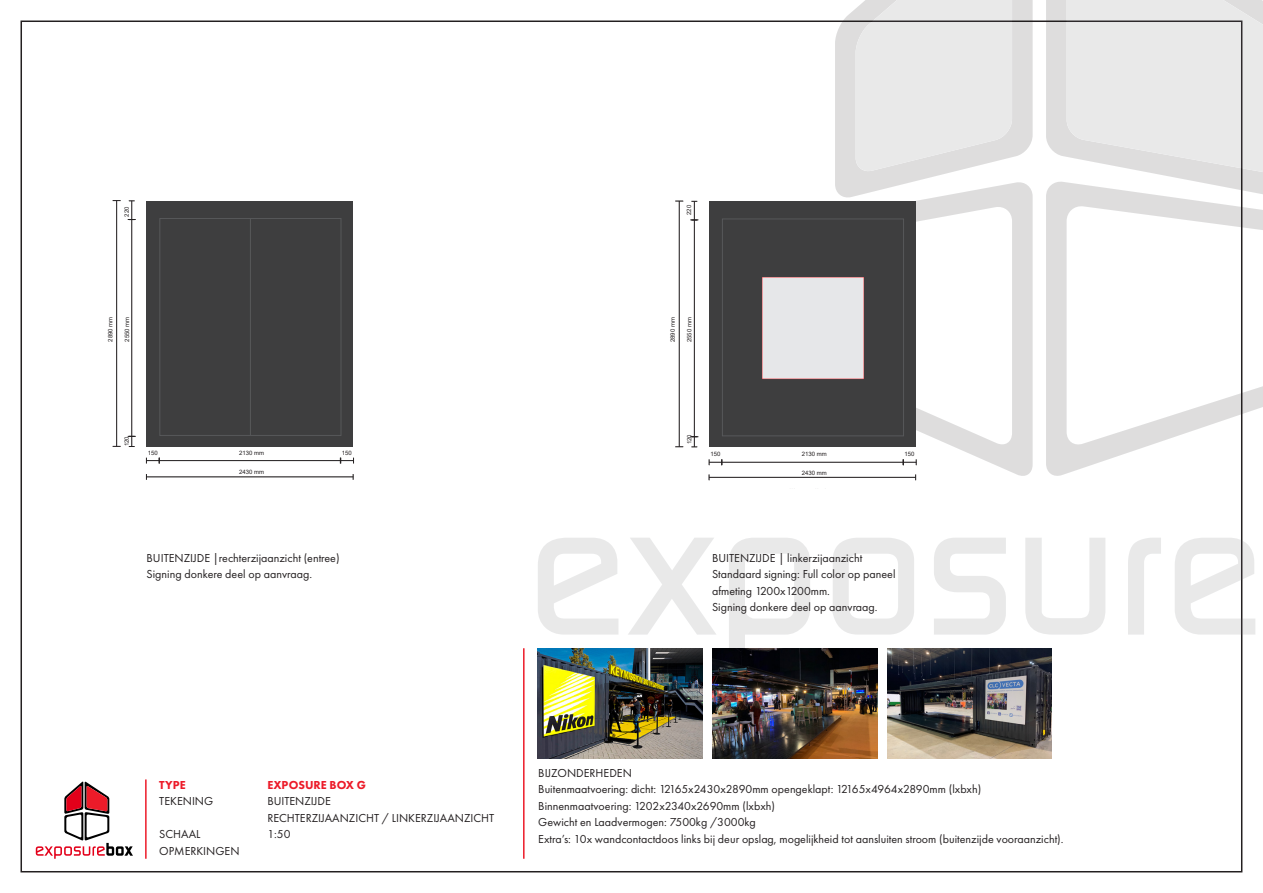
<style>
.page{position:relative;width:1263px;height:893px;background:#fff}
.page>*{position:absolute;margin:0;border:0;box-sizing:border-box;transform-origin:0 0}
.t1{font:12px "Futura PT";color:#231f20}
.t2{font:800 12px "Futura PT";color:#ec1b29}
.t3{font:6px "Arial";color:#231f20}
.s1{font-style:inherit}
</style>
<div class="page">
<svg style="left:36px;top:782px;width:97px;height:77px"></svg>
<hr style="left:145px;top:779px;width:2px;height:80px;background:#ec1b29">
<hr style="left:523px;top:648px;width:1px;height:211px;background:#ec1b29">
<svg style="left:1046px;top:200px;width:217px;height:278px"></svg>
<svg style="left:835px;top:199px;width:198px;height:279px"></svg>
<svg style="left:538px;top:538px;width:80px;height:97px"></svg>
<svg style="left:628px;top:538px;width:88px;height:97px"></svg>
<svg style="left:729px;top:538px;width:81px;height:111px"></svg>
<svg style="left:832px;top:538px;width:82px;height:97px"></svg>
<svg style="left:934px;top:538px;width:72px;height:97px"></svg>
<svg style="left:1025px;top:538px;width:80px;height:97px"></svg>
<svg style="left:1128px;top:538px;width:33px;height:97px"></svg>
<svg style="left:1175px;top:538px;width:80px;height:97px"></svg>
<svg style="left:1046px;top:0;width:217px;height:200px;background:#e6e6e6"></svg>
<svg style="left:835px;top:0;width:198px;height:199px;background:#e6e6e6"></svg>
<img style="left:713px;top:649px;width:164px;height:109px">
<img style="left:887px;top:649px;width:165px;height:109px">
<img style="left:538px;top:649px;width:164px;height:109px">
<div style="left:146px;top:201px;width:207px;height:246px;background:#3e3e3f"></div>
<hr style="left:116px;top:201px;width:1px;height:245px;background:#231f20">
<hr style="left:146px;top:477px;width:207px;height:1px;background:#231f20">
<div style="left:160px;top:218px;width:181px;height:218px;border:1px solid #57585a"></div>
<hr style="left:250px;top:218px;width:1px;height:217px;background:#57585a">
<hr style="left:159px;top:460px;width:181px;height:1px;background:#231f20">
<svg style="left:146px;top:458px;width:14px;height:5px"></svg>
<svg style="left:340px;top:458px;width:14px;height:5px"></svg>
<hr style="left:132px;top:219px;width:1px;height:217px;background:#231f20">
<svg style="left:128px;top:201px;width:8px;height:19px"></svg>
<svg style="left:128px;top:436px;width:8px;height:11px"></svg>
<div style="left:709px;top:201px;width:207px;height:246px;background:#3e3e3f"></div>
<hr style="left:679px;top:201px;width:1px;height:246px;background:#231f20">
<hr style="left:709px;top:477px;width:207px;height:1px;background:#231f20">
<div style="left:722px;top:219px;width:182px;height:217px;border:1px solid #57585a"></div>
<hr style="left:694px;top:220px;width:1px;height:217px;background:#231f20">
<svg style="left:690px;top:201px;width:8px;height:20px"></svg>
<svg style="left:690px;top:436px;width:8px;height:12px"></svg>
<hr style="left:722px;top:462px;width:181px;height:1px;background:#231f20">
<svg style="left:709px;top:459px;width:14px;height:6px"></svg>
<svg style="left:903px;top:459px;width:14px;height:6px"></svg>
<div style="left:762px;top:277px;width:102px;height:102px;background:#e6e7e9"></div>
<p class="t3" style="left:123px;top:217px;width:12px;rotate:-90deg">220</p>
<p class="t3" style="left:685px;top:215px;width:12px;rotate:-90deg">220</p>
<p class="t3" style="left:106px;top:342px;width:27px;rotate:-90deg">2890 mm</p>
<p class="t3" style="left:123px;top:342px;width:27px;rotate:-90deg">2550 mm</p>
<p class="t3" style="left:669px;top:342px;width:27px;rotate:-90deg">2890 mm</p>
<p class="t3" style="left:685px;top:342px;width:27px;rotate:-90deg">2550 mm</p>
<p class="t3" style="left:123px;top:446px;width:12px;rotate:-90deg">120</p>
<p class="t3" style="left:148px;top:449px;width:12px">150</p>
<p class="t3" style="left:239px;top:449px;width:27px">2130 mm</p>
<p class="t3" style="left:342px;top:449px;width:12px">150</p>
<p class="t3" style="left:239px;top:468px;width:27px">2430 mm</p>
<p class="t1" style="left:147px;top:551px;width:194px">BUITENZIJDE |rechterzijaanzicht (entree)</p>
<p class="t1" style="left:147px;top:567px;width:167px">Signing donkere deel op aanvraag.</p>
<p class="t3" style="left:685px;top:444px;width:12px;rotate:-90deg">120</p>
<p class="t3" style="left:710px;top:449px;width:12px">150</p>
<p class="t3" style="left:802px;top:449px;width:27px">2130 mm</p>
<p class="t3" style="left:904px;top:449px;width:12px">150</p>
<p class="t3" style="left:802px;top:468px;width:27px">2430 mm</p>
<p class="t1" style="left:712px;top:551px;width:152px">BUITENZIJDE | linkerzijaanzicht</p>
<p class="t1" style="left:712px;top:567px;width:185px">Standaard signing: Full color op paneel</p>
<p class="t1" style="left:712px;top:584px;width:119px">afmeting 1200x1200mm.</p>
<p class="t1" style="left:712px;top:600px;width:167px">Signing donkere deel op aanvraag.</p>
<p class="t2" style="left:159px;top:777px;width:28px">TYPE</p>
<p class="t2" style="left:267px;top:777px;width:100px">EXPOSURE BOX G</p>
<p class="t1" style="left:159px;top:794px;width:55px">TEKENING</p>
<p class="t1" style="left:267px;top:794px;width:65px">BUITENZIJDE</p>
<p class="t1" style="left:267px;top:810px;width:228px">RECHTERZIJAANZICHT / LINKERZIJAANZICHT</p>
<p class="t1" style="left:159px;top:827px;width:43px">SCHAAL</p>
<p class="t1" style="left:267px;top:827px;width:25px">1:50</p>
<p class="t1" style="left:159px;top:843px;width:82px">OPMERKINGEN</p>
<p class="t1" style="left:538px;top:766px;width:95px">BIJZONDERHEDEN</p>
<p class="t1" style="left:538px;top:782px;width:444px">Buitenmaatvoering<span class="s1">:</span> dicht: 12165x2430x2890mm opengeklapt: 12165x4964x2890mm (lxbxh)</p>
<p class="t1" style="left:538px;top:799px;width:238px">Binnenmaatvoering: 1202x2340x2690mm (lxbxh)</p>
<p class="t1" style="left:538px;top:815px;width:219px">Gewicht en Laadvermogen: 7500kg /3000kg</p>
<p class="t1" style="left:538px;top:832px;width:527px">Extra’s: 10x wandcontactdoos links bij deur opslag, mogelijkheid tot aansluiten stroom (buitenzijde vooraanzicht).</p>
</div>
